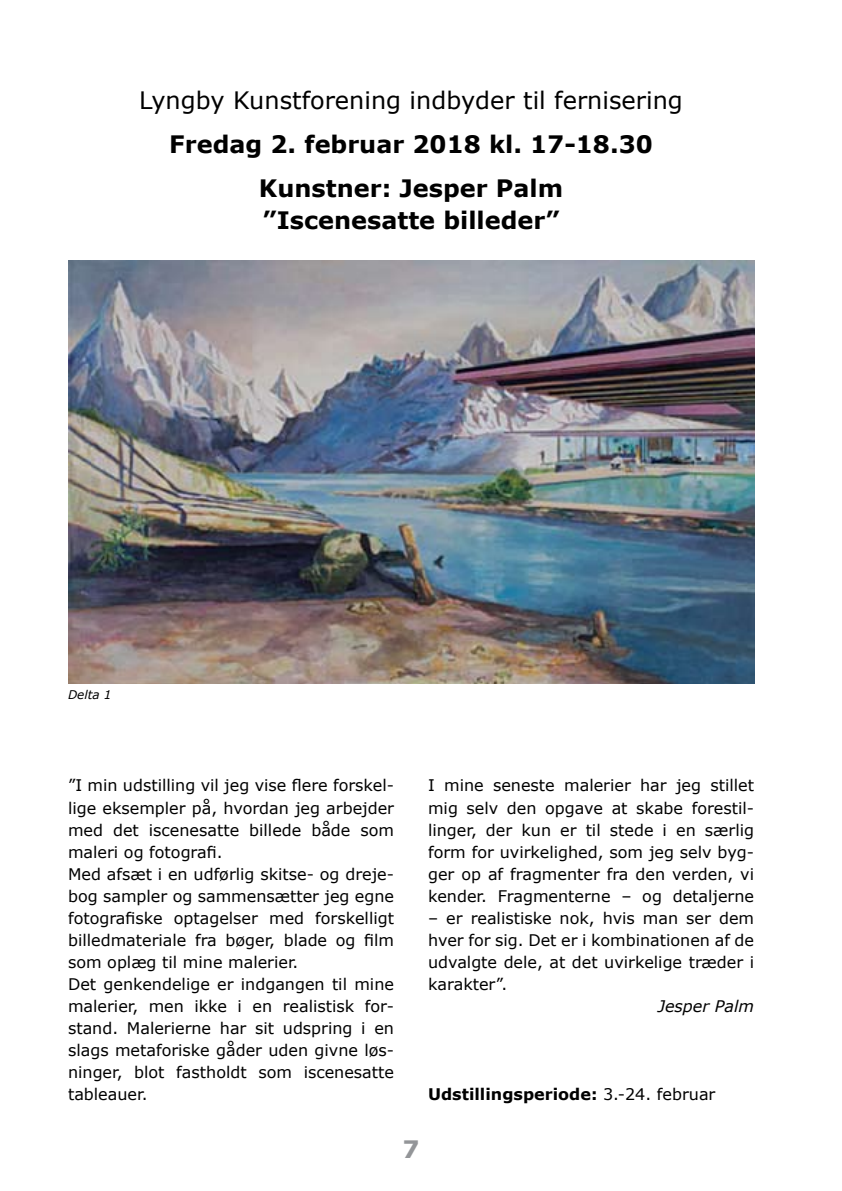
<style>
.page{position:relative;width:842px;height:1191px;background:#fff}
.page>*{position:absolute;margin:0;border:0;box-sizing:border-box;transform-origin:0 0}
.t1{font:700 24px/44px "Verdana";color:#000;text-align:center}
.t2{font:24px "Verdana";color:#000}
.t3{font:700 24px "Verdana";color:#939598}
.t4{font:16px/22px "Verdana";color:#000;text-align:justify}
.t5{font:700 16px "Verdana";color:#000}
.t6{font:italic 16px "Verdana";color:#000}
.t7{font:italic 12px "Verdana";color:#000}
.s1{font-weight:400}
</style>
<div class="page">
<img style="left:68px;top:261px;width:686px;height:423px">
<h1 class="t2" style="left:139px;top:85px;width:545px">Lyngby Kunstforening indbyder til fernisering</h1>
<h1 class="t1" style="left:169px;top:123px;width:485px">Fredag 2. februar 2018 kl. 17-18.30<br>Kunstner: Jesper Palm</h1>
<h1 class="t1" style="left:263px;top:198px;width:298px">”Iscenesatte billeder”</h1>
<p class="t7" style="left:68px;top:686px;width:45px">Delta 1</p>
<p class="t4" style="left:68px;top:775px;width:327px;text-align:left">”I min udstilling vil jeg vise flere forskel&shy;lige eksempler på, hvordan jeg arbejder med det iscenesatte billede både som maleri og fotografi.<br>Med afsæt i en udførlig skitse- og dreje&shy;bog sampler og sammensætter jeg egne fotografiske optagelser med forskelligt billedmateriale fra bøger, blade og film som oplæg til mine malerier.<br>Det genkendelige er indgangen til mine malerier, men ikke i en realistisk for&shy;stand. Malerierne har sit udspring i en slags metaforiske gåder uden givne løs&shy;ninger, blot fastholdt som iscenesatte tableauer.</p>
<p class="t4" style="left:428px;top:775px;width:327px">I mine seneste malerier har jeg stillet mig selv den opgave at skabe forestil&shy;linger, der kun er til stede i en særlig form for uvirkelighed, som jeg selv byg&shy;ger op af fragmenter fra den verden, vi kender. Fragmenterne – og detaljerne</p>
<p class="t4" style="left:428px;top:907px;width:327px">– er realistiske nok, hvis man ser dem hver for sig. Det er i kombinationen af de udvalgte dele, at det uvirkelige træder i karakter”.</p>
<p class="t6" style="left:658px;top:995px;width:98px">Jesper Palm</p>
<p class="t5" style="left:428px;top:1083px;width:289px">Udstillingsperiode: <span class="s1">3.-24. februar</span></p>
<h1 class="t3" style="left:402px;top:1134px;width:19px">7</h1>
</div>
